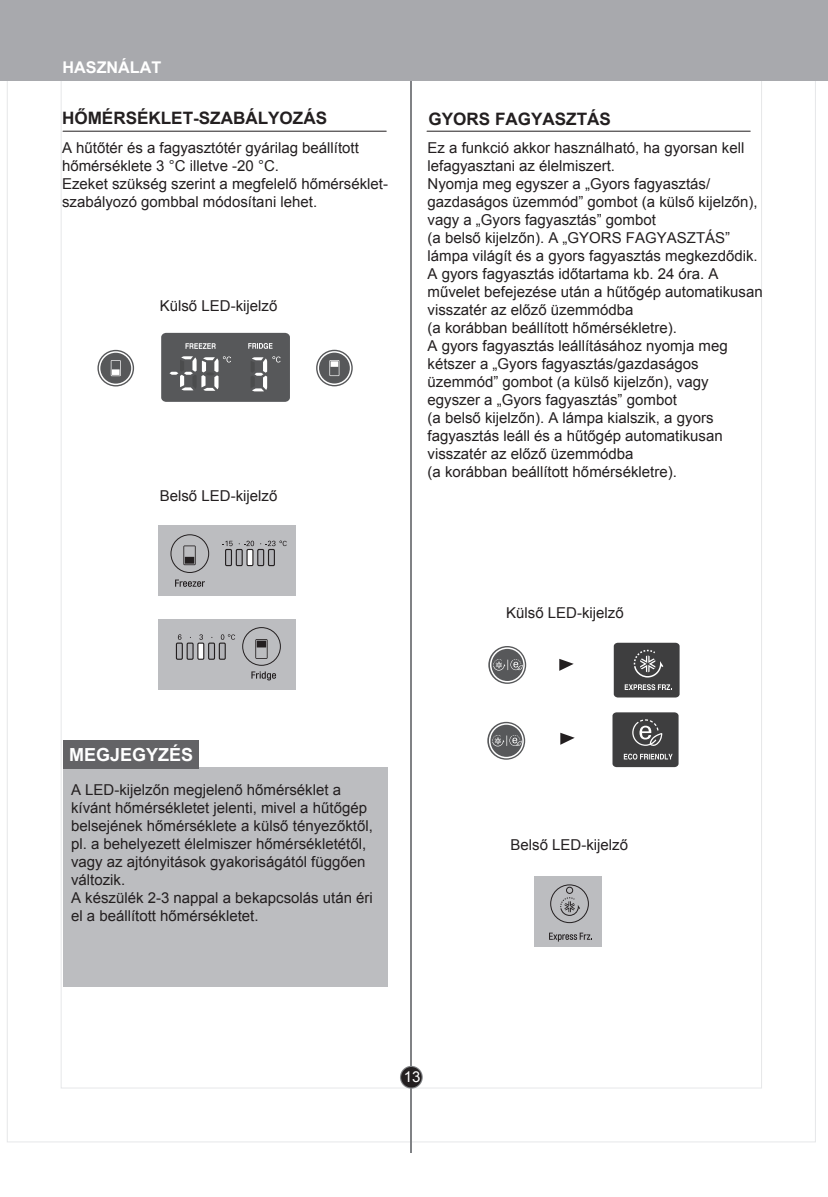
<style>
.page{position:relative;width:828px;height:1197px;background:#fff}
.page>*{position:absolute;margin:0;border:0;box-sizing:border-box;transform-origin:0 0}
.t1{font:700 18px "Arial";color:#fff}
.t2{font:700 17.2px "Arial";color:#231f20}
.t3{font:700 16.2px "Arial";color:#fff}
.t4{font:15px/18px "Arial";color:#231f20}
.t5{font:15px "Arial";color:#fff}
</style>
<div class="page">
<hr style="left:410px;top:64px;width:2px;height:1088px;background:#808285">
<svg style="left:400px;top:1065px;width:23px;height:23px"></svg>
<div style="left:401px;top:1066px;width:20px;height:21px;background:#231f20;border-radius:50%"></div>
<div style="left:0;top:0;width:828px;height:81px;background:#a8a9ad"></div>
<div style="left:63px;top:766px;width:324px;height:220px;background:#bcbdc0"></div>
<div style="left:63px;top:740px;width:135px;height:28px;background:#636366"></div>
<hr style="left:63px;top:131px;width:323px;height:1px;background:#231f20">
<hr style="left:427px;top:131px;width:323px;height:1px;background:#231f20">
<svg style="left:316px;top:350px;width:37px;height:36px"></svg>
<svg style="left:97px;top:350px;width:37px;height:36px"></svg>
<div style="left:614px;top:642px;width:65px;height:55px;background:#3e3e3f;border-radius:4px"></div>
<svg style="left:634px;top:649px;width:29px;height:28px"></svg>
<svg style="left:559px;top:658px;width:14px;height:12px"></svg>
<svg style="left:560px;top:732px;width:15px;height:12px"></svg>
<div style="left:612px;top:712px;width:66px;height:55px;background:#3e3e3f;border-radius:4px"></div>
<svg style="left:632px;top:719px;width:30px;height:27px"></svg>
<div style="left:159px;top:619px;width:137px;height:70px;background:#bcbdc0"></div>
<svg style="left:255px;top:639px;width:13px;height:19px"></svg>
<div style="left:257px;top:640px;width:9px;height:7px;background:#231f20"></div>
<svg style="left:178px;top:634px;width:3px;height:5px"></svg>
<svg style="left:199px;top:634px;width:4px;height:5px"></svg>
<svg style="left:221px;top:634px;width:14px;height:5px"></svg>
<div style="left:242px;top:627px;width:39px;height:38px;border:1px solid #231f20;border-radius:50%"></div>
<div style="left:159px;top:525px;width:137px;height:71px;background:#bcbdc0"></div>
<div style="left:226px;top:549px;width:5px;height:16px;background:#b2b3b7"></div>
<div style="left:225px;top:549px;width:7px;height:17px;border:1px solid #231f20"></div>
<div style="left:247px;top:549px;width:6px;height:16px;background:#fff"></div>
<div style="left:246px;top:549px;width:7px;height:17px;border:1px solid #231f20"></div>
<svg style="left:183px;top:545px;width:13px;height:20px"></svg>
<div style="left:185px;top:556px;width:9px;height:7px;background:#231f20"></div>
<svg style="left:222px;top:540px;width:11px;height:6px"></svg>
<svg style="left:239px;top:540px;width:15px;height:6px"></svg>
<svg style="left:260px;top:540px;width:27px;height:6px"></svg>
<div style="left:171px;top:534px;width:38px;height:38px;border:1px solid #231f20;border-radius:50%"></div>
<div style="left:534px;top:876px;width:68px;height:70px;background:#bcbdc0"></div>
<div style="left:566px;top:886px;width:7px;height:7px;border:1px solid #231f20;border-radius:50%"></div>
<svg style="left:560px;top:897px;width:20px;height:18px"></svg>
<div style="left:550px;top:884px;width:38px;height:38px;border:1px solid #231f20;border-radius:50%"></div>
<svg style="left:488px;top:646px;width:38px;height:37px"></svg>
<div style="left:490px;top:647px;width:35px;height:35px;border:2px solid #fff;border-radius:50%"></div>
<svg style="left:490px;top:659px;width:33px;height:11px"></svg>
<svg style="left:487px;top:721px;width:38px;height:38px"></svg>
<div style="left:489px;top:723px;width:35px;height:35px;border:2px solid #fff;border-radius:50%"></div>
<svg style="left:489px;top:734px;width:33px;height:12px"></svg>
<div style="left:317px;top:351px;width:34px;height:34px;border:2px solid #fff;border-radius:50%"></div>
<svg style="left:329px;top:360px;width:10px;height:16px"></svg>
<div style="left:330px;top:361px;width:8px;height:6px;background:#fff"></div>
<div style="left:99px;top:351px;width:34px;height:34px;border:2px solid #fff;border-radius:50%"></div>
<svg style="left:111px;top:360px;width:10px;height:16px"></svg>
<div style="left:112px;top:369px;width:8px;height:6px;background:#fff"></div>
<div style="left:236px;top:549px;width:6px;height:16px;background:#b2b3b7"></div>
<div style="left:236px;top:549px;width:7px;height:17px;border:1px solid #231f20"></div>
<div style="left:258px;top:549px;width:6px;height:16px;background:#b2b3b7"></div>
<div style="left:257px;top:549px;width:7px;height:17px;border:1px solid #231f20"></div>
<div style="left:268px;top:549px;width:6px;height:16px;background:#b2b3b7"></div>
<div style="left:268px;top:549px;width:7px;height:17px;border:1px solid #231f20"></div>
<div style="left:219px;top:643px;width:6px;height:16px;background:#b2b3b7"></div>
<div style="left:219px;top:642px;width:7px;height:17px;border:1px solid #231f20"></div>
<div style="left:209px;top:643px;width:5px;height:16px;background:#b2b3b7"></div>
<div style="left:208px;top:642px;width:7px;height:17px;border:1px solid #231f20"></div>
<div style="left:198px;top:643px;width:6px;height:16px;background:#fff"></div>
<div style="left:197px;top:642px;width:7px;height:17px;border:1px solid #231f20"></div>
<div style="left:187px;top:643px;width:6px;height:16px;background:#b2b3b7"></div>
<div style="left:187px;top:642px;width:7px;height:17px;border:1px solid #231f20"></div>
<div style="left:176px;top:643px;width:6px;height:16px;background:#b2b3b7"></div>
<div style="left:176px;top:642px;width:7px;height:17px;border:1px solid #231f20"></div>
<svg style="left:161px;top:333px;width:129px;height:69px;background:#666769"></svg>
<svg style="left:175px;top:579px;width:30px;height:7px"></svg>
<svg style="left:251px;top:671px;width:25px;height:9px"></svg>
<svg style="left:625px;top:684px;width:46px;height:6px"></svg>
<svg style="left:624px;top:753px;width:48px;height:6px"></svg>
<svg style="left:549px;top:932px;width:43px;height:9px"></svg>
<p class="t3" style="left:63px;top:57px;width:100px">HASZNÁLAT</p>
<p class="t2" style="left:62px;top:107px;width:267px">HŐMÉRSÉKLET-SZABÁLYOZÁS</p>
<p class="t4" style="left:62px;top:138px;width:327px">A hűtőtér és a fagyasztótér gyárilag beállított hőmérséklete 3 °C illetve -20 °C.<br>Ezeket szükség szerint a megfelelő hőmérséklet&shy;szabályozó gombbal módosítani lehet.</p>
<p class="t4" style="left:160px;top:296px;width:119px">Külső LED-kijelző</p>
<p class="t4" style="left:160px;top:487px;width:119px">Belső LED-kijelző</p>
<p class="t2" style="left:428px;top:107px;width:184px">GYORS FAGYASZTÁS</p>
<p class="t4" style="left:427px;top:138px;width:337px">Ez a funkció akkor használható, ha gyorsan kell lefagyasztani az élelmiszert.<br>Nyomja meg egyszer a „Gyors fagyasztás/ gazdaságos üzemmód” gombot (a külső kijelzőn), vagy a „Gyors fagyasztás” gombot<br>(a belső kijelzőn). A „GYORS FAGYASZTÁS” lámpa világít és a gyors fagyasztás megkezdődik.<br>A gyors fagyasztás időtartama kb. 24 óra. A művelet befejezése után a hűtőgép automatikusan visszatér az előző üzemmódba<br>(a korábban beállított hőmérsékletre).<br>A gyors fagyasztás leállításához nyomja meg kétszer a „Gyors fagyasztás/gazdaságos üzemmód” gombot (a külső kijelzőn), vagy egyszer a „Gyors fagyasztás” gombot<br>(a belső kijelzőn). A lámpa kialszik, a gyors fagyasztás leáll és a hűtőgép automatikusan visszatér az előző üzemmódba<br>(a korábban beállított hőmérsékletre).</p>
<p class="t4" style="left:506px;top:604px;width:119px">Külső LED-kijelző</p>
<p class="t1" style="left:69px;top:743px;width:126px">MEGJEGYZÉS</p>
<p class="t4" style="left:71px;top:781px;width:303px">A LED-kijelzőn megjelenő hőmérséklet a kívánt hőmérsékletet jelenti, mivel a hűtőgép belsejének hőmérséklete a külső tényezőktől, pl. a behelyezett élelmiszer hőmérsékletétől, vagy az ajtónyitások gyakoriságától függően változik.<br>A készülék 2-3 nappal a bekapcsolás után éri el a beállított hőmérsékletet.</p>
<p class="t4" style="left:510px;top:835px;width:119px">Belső LED-kijelző</p>
<p class="t5" style="left:404px;top:1067px;width:18px">13</p>
</div>
